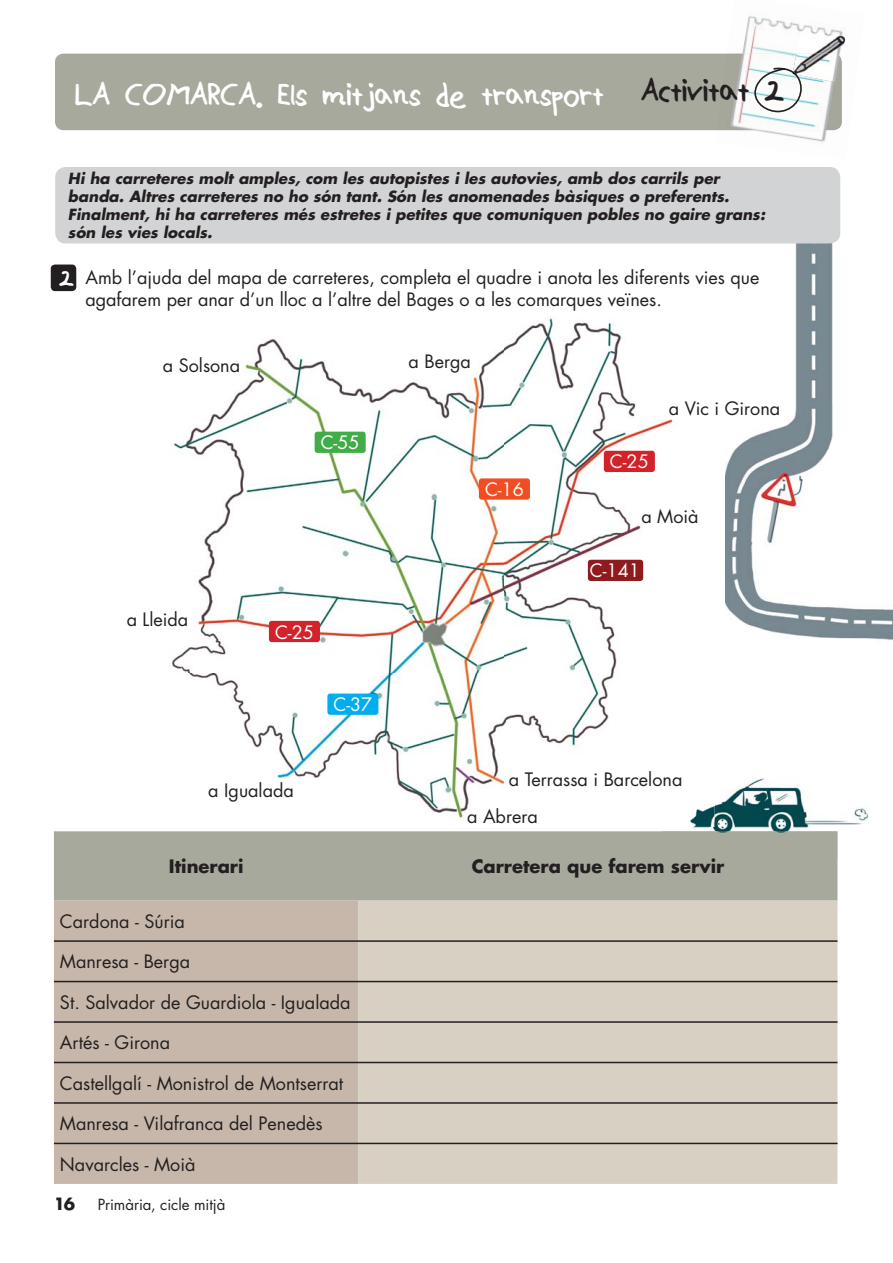
<style>
.page{position:relative;width:893px;height:1263px;background:#fff}
.page>*{position:absolute;margin:0;border:0;box-sizing:border-box;transform-origin:0 0}
.t1{font:36px "Alexisv 2";color:#fff}
.t2{font:18px/21.6px "Futura";color:#231f20}
.t3{font:700 18px "Futura";color:#231f20}
.t4{font:18px "Futura";color:#fff}
.t5{font:700 18px "Futura";color:#030401}
.t6{font:700 16.5px "Futura";color:#231f20}
.t7{font:italic 700 15px/18px "Futura";color:#231f20}
.t8{font:15px "Futura";letter-spacing:-.005em;color:#231f20}
.s1{color:#231f20}
.s2{font-family:"Alexisv 2";font-size:27px;color:#fff}
</style>
<div class="page">
<img style="left:725px;top:236px;width:168px;height:404px">
<div style="left:55px;top:54px;width:787px;height:76px;background:#a7a99d;border-radius:9px"></div>
<img style="left:715px;top:16px;width:119px;height:126px">
<img style="left:717px;top:54px;width:125px;height:76px">
<img style="left:796px;top:28px;width:49px;height:32px">
<img style="left:792px;top:54px;width:49px;height:29px">
<svg style="left:754px;top:68px;width:48px;height:44px"></svg>
<div style="left:55px;top:167px;width:785px;height:76px;background:#d1d3d4;border-radius:11px"></div>
<div style="left:51px;top:265px;width:25px;height:26px;background:#231f20;border-radius:4px"></div>
<div style="left:54px;top:831px;width:783px;height:70px;background:#a7a99d"></div>
<div style="left:54px;top:901px;width:304px;height:283px;background:#c6b7aa"></div>
<div style="left:358px;top:901px;width:479px;height:283px;background:#d8d1c3"></div>
<hr style="left:54px;top:940px;width:783px;height:2px;background:#231f20">
<hr style="left:54px;top:981px;width:783px;height:1px;background:#231f20">
<hr style="left:54px;top:1021px;width:783px;height:2px;background:#231f20">
<hr style="left:54px;top:1062px;width:783px;height:1px;background:#231f20">
<hr style="left:54px;top:1102px;width:783px;height:2px;background:#231f20">
<hr style="left:54px;top:1143px;width:783px;height:1px;background:#231f20">
<img style="left:172px;top:338px;width:332px;height:481px">
<img style="left:504px;top:317px;width:173px;height:431px">
<div style="left:328px;top:694px;width:50px;height:20px;background:#00aeef;border-radius:2px"></div>
<div style="left:327px;top:694px;width:51px;height:21px;border:2px solid #00aeef;border-radius:2px"></div>
<div style="left:270px;top:622px;width:49px;height:19px;background:#d2232a;border-radius:2px"></div>
<div style="left:269px;top:621px;width:51px;height:21px;border:2px solid #d2232a;border-radius:2px"></div>
<div style="left:315px;top:432px;width:50px;height:20px;background:#41ad49;border-radius:2px"></div>
<div style="left:315px;top:432px;width:51px;height:21px;border:2px solid #41ad49;border-radius:2px"></div>
<div style="left:480px;top:479px;width:49px;height:20px;background:#f04d23;border-radius:2px"></div>
<div style="left:479px;top:478px;width:51px;height:22px;border:2px solid #f04d23;border-radius:2px"></div>
<div style="left:589px;top:560px;width:53px;height:20px;background:#901b1f;border-radius:2px"></div>
<div style="left:588px;top:560px;width:55px;height:21px;border:2px solid #901b1f;border-radius:2px"></div>
<div style="left:604px;top:452px;width:50px;height:19px;background:#d2232a;border-radius:2px"></div>
<div style="left:604px;top:451px;width:51px;height:21px;border:2px solid #d2232a;border-radius:2px"></div>
<img style="left:692px;top:778px;width:177px;height:81px">
<div style="left:662px;top:831px;width:175px;height:28px;background:#a7a99d"></div>
<img style="left:662px;top:858px;width:62px;height:1px">
<img style="left:662px;top:744px;width:52px;height:83px">
<h1 class="t1" style="left:75px;top:81px;width:710px">LA COMARCA. Els mitjans de transport <span class="s1">Activitat 2</span></h1>
<p class="t7" style="left:68px;top:171px;width:699px">Hi ha carreteres molt amples, com les autopistes i les autovies, amb dos carrils per banda. Altres carreteres no ho són tant. Són les anomenades bàsiques o preferents.<br>Finalment, hi ha carreteres més estretes i petites que comuniquen pobles no gaire grans: són les vies locals.</p>
<p class="t2" style="left:85px;top:268px;width:675px;text-indent:-26px"><span class="s2">2</span> Amb l’ajuda del mapa de carreteres, completa el quadre i anota les diferents vies que agafarem per anar d’un lloc a l’altre del Bages o a les comarques veïnes.</p>
<p class="t2" style="left:163px;top:356px;width:79px">a Solsona</p>
<p class="t2" style="left:409px;top:352px;width:64px">a Berga</p>
<p class="t4" style="left:321px;top:434px;width:40px">C-55</p>
<p class="t4" style="left:485px;top:481px;width:40px">C-16</p>
<p class="t2" style="left:127px;top:610px;width:63px">a Lleida</p>
<p class="t4" style="left:275px;top:624px;width:40px">C-25</p>
<p class="t4" style="left:333px;top:696px;width:40px">C-37</p>
<p class="t4" style="left:610px;top:454px;width:40px">C-25</p>
<p class="t2" style="left:669px;top:399px;width:113px">a Vic i Girona</p>
<p class="t2" style="left:641px;top:508px;width:59px">a Moià</p>
<p class="t4" style="left:590px;top:562px;width:51px">C-141</p>
<p class="t2" style="left:208px;top:781px;width:87px">a Igualada</p>
<p class="t2" style="left:509px;top:770px;width:175px">a Terrassa i Barcelona</p>
<p class="t2" style="left:467px;top:807px;width:72px">a Abrera</p>
<p class="t3" style="left:169px;top:858px;width:76px">Itinerari</p>
<p class="t3" style="left:472px;top:858px;width:254px">Carretera que farem serv r</p>
<p class="t2" style="left:60px;top:912px;width:126px">Cardona - Súria</p>
<p class="t2" style="left:60px;top:952px;width:132px">Manresa - Berga</p>
<p class="t2" style="left:60px;top:993px;width:292px">St. Salvador de Guardiola - Igualada</p>
<p class="t2" style="left:60px;top:1033px;width:112px">Artés - Girona</p>
<p class="t2" style="left:60px;top:1074px;width:285px">Castellgalí - Monistrol de Montserrat</p>
<p class="t2" style="left:60px;top:1114px;width:264px">Manresa - Vilafranca del Penedès</p>
<p class="t2" style="left:60px;top:1155px;width:137px">Navarcles - Moià</p>
<p class="t5" style="left:711px;top:858px;width:7px">i</p>
<p class="t6" style="left:54px;top:1196px;width:23px">16</p>
<p class="t8" style="left:98px;top:1197px;width:129px">Primària, cicle mitjà</p>
</div>
